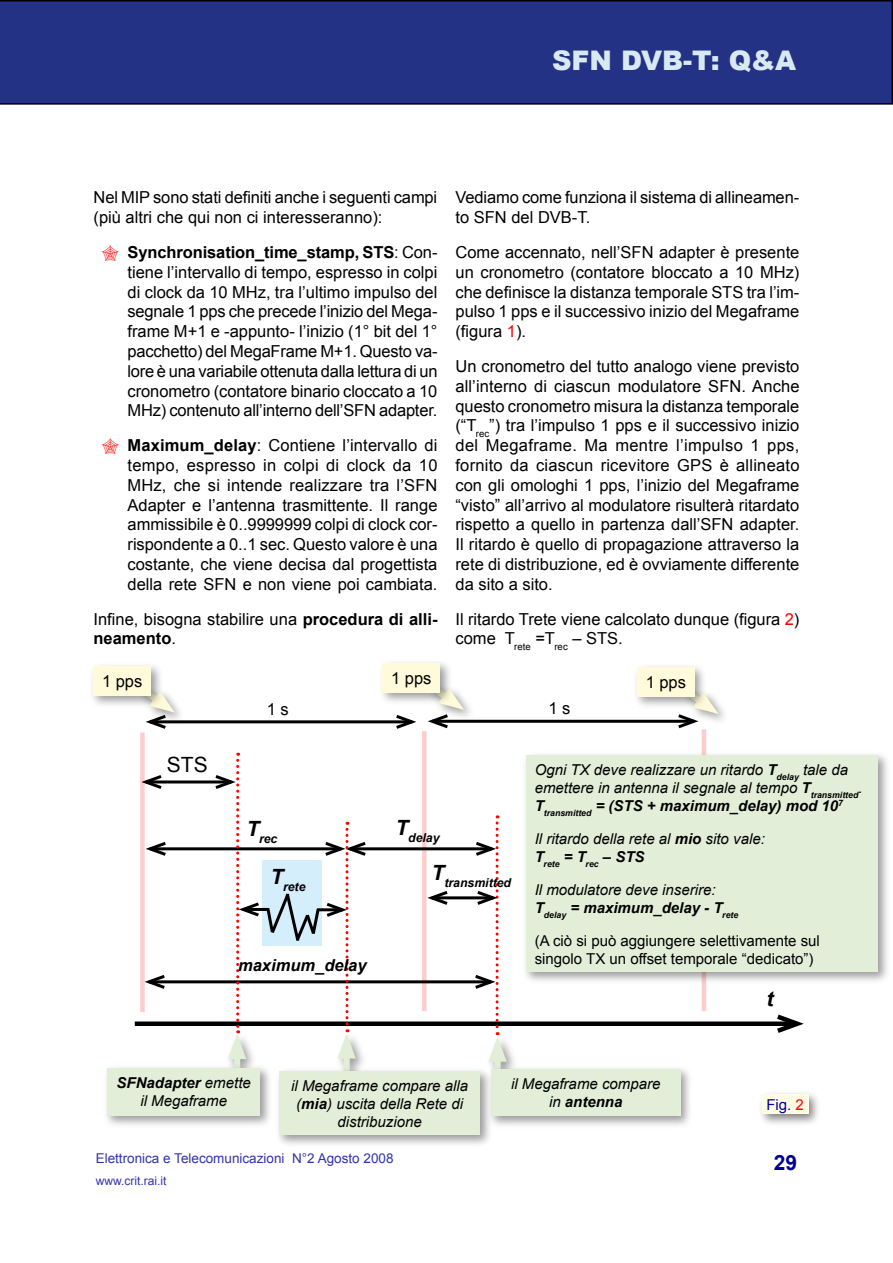
<style>
.page{position:relative;width:893px;height:1263px;background:#fff}
.page>*{position:absolute;margin:0;border:0;box-sizing:border-box;transform-origin:0 0}
.t1{font:900 27px "Arial";color:#d8e9f4}
.t2{font:21px "Arial";color:#000}
.t3{font:700 21px "Arial";color:#009}
.t4{font:italic 700 21px "Arial";color:#000}
.t5{font:16.5px/19.8px "Arial";color:#000}
.t6{font:italic 700 16.5px "Arial";color:#000}
.t7{font:italic 15px/18px "Arial";color:#000}
.t8{font:15px/18px "Arial";color:#000}
.t9{font:15px "Arial";color:#009}
.t10{font:13.5px "Arial";color:#3333ad}
.t11{font:italic 700 12.3px "Arial";color:#000}
.t12{font:12px "Arial";color:#3333ad}
.s1{font-weight:700}
.s2{color:#f00}
</style>
<div class="page">
<div style="left:0;top:0;width:893px;height:105px;background:#243285"></div>
<div style="left:757px;top:1090px;width:65px;height:38px;background:#000;opacity:.5"></div>
<div style="left:762px;top:1095px;width:46px;height:19px;background:#fffce4"></div>
<hr style="left:150px;top:720px;width:262px;height:3px;background:#000">
<hr style="left:432px;top:720px;width:262px;height:3px;background:#000">
<div style="left:135px;top:1021px;width:662px;height:5px;background:#000"></div>
<svg style="left:772px;top:1014px;width:32px;height:19px"></svg>
<div style="left:140px;top:732px;width:5px;height:280px;background:#fcc"></div>
<div style="left:422px;top:731px;width:5px;height:280px;background:#fcc"></div>
<hr style="left:702px;top:729px;width:4px;height:282px;background:#fcc">
<hr style="left:146px;top:780px;width:85px;height:3px;background:#000">
<svg style="left:141px;top:772px;width:24px;height:19px"></svg>
<hr style="left:150px;top:847px;width:191px;height:3px;background:#000">
<svg style="left:144px;top:839px;width:25px;height:19px"></svg>
<hr style="left:350px;top:847px;width:142px;height:3px;background:#000">
<hr style="left:149px;top:980px;width:342px;height:3px;background:#000">
<svg style="left:144px;top:972px;width:24px;height:19px"></svg>
<hr style="left:432px;top:896px;width:61px;height:3px;background:#000">
<svg style="left:426px;top:888px;width:25px;height:19px"></svg>
<div style="left:224px;top:1031px;width:35px;height:52px;background:#000;opacity:.4"></div>
<div style="left:234px;top:1049px;width:6px;height:21px;background:#e2eed7"></div>
<div style="left:333px;top:1030px;width:35px;height:56px;background:#000;opacity:.4"></div>
<div style="left:344px;top:1048px;width:6px;height:25px;background:#e2eed7"></div>
<svg style="left:212px;top:753px;width:157px;height:306px"></svg>
<div style="left:484px;top:1033px;width:35px;height:53px;background:#000;opacity:.4"></div>
<div style="left:495px;top:1051px;width:6px;height:22px;background:#e2eed7"></div>
<svg style="left:472px;top:815px;width:35px;height:247px"></svg>
<div style="left:521px;top:750px;width:370px;height:236px;background:#000;opacity:.4"></div>
<div style="left:526px;top:755px;width:352px;height:217px;background:#e2eed7"></div>
<div style="left:486px;top:1065px;width:208px;height:64px;background:#000;opacity:.4"></div>
<div style="left:491px;top:1069px;width:189px;height:47px;background:#e2eed7"></div>
<div style="left:275px;top:1067px;width:219px;height:82px;background:#000;opacity:.4"></div>
<div style="left:280px;top:1071px;width:200px;height:64px;background:#e2eed7"></div>
<div style="left:103px;top:1064px;width:171px;height:64px;background:#000;opacity:.4"></div>
<div style="left:107px;top:1068px;width:153px;height:48px;background:#e2eed7"></div>
<div style="left:137px;top:683px;width:50px;height:42px;background:#000;opacity:.4"></div>
<svg style="left:137px;top:683px;width:38px;height:46px"></svg>
<div style="left:88px;top:661px;width:77px;height:48px;background:#000;opacity:.4"></div>
<div style="left:94px;top:666px;width:57px;height:29px;background:#fffbda"></div>
<div style="left:426px;top:680px;width:50px;height:42px;background:#000;opacity:.4"></div>
<svg style="left:393px;top:680px;width:71px;height:49px"></svg>
<div style="left:377px;top:659px;width:77px;height:47px;background:#000;opacity:.4"></div>
<div style="left:383px;top:663px;width:57px;height:29px;background:#fffbda"></div>
<div style="left:680px;top:685px;width:50px;height:42px;background:#000;opacity:.4"></div>
<svg style="left:675px;top:685px;width:44px;height:46px"></svg>
<div style="left:632px;top:663px;width:77px;height:47px;background:#000;opacity:.4"></div>
<div style="left:637px;top:668px;width:58px;height:29px;background:#fffbda"></div>
<p class="t1" style="left:552px;top:40px;width:246px">SFN DVB-T: Q&amp;A</p>
<p class="t5" style="left:94px;top:188px;width:345px">Nel MIP sono stati definiti anche i seguenti campi (più altri che qui non ci interesseranno):</p>
<p class="t5" style="left:128px;top:242px;width:312px;text-align:justify"><span class="s1">Synchronisation_time_stamp, STS</span>: Con&shy;tiene l’intervallo di tempo, espresso in colpi di clock da 10 MHz, tra l’ultimo impulso del segnale 1 pps che precede l’inizio del Mega&shy;frame M+1 e -appunto- l’inizio (1° bit del 1° pacchetto) del MegaFrame M+1. Questo va&shy;lore è una variabile ottenuta dalla lettura di un cronometro (contatore binario cloccato a 10<br>MHz) contenuto all’interno dell’SFN adapter.</p>
<p class="t5" style="left:128px;top:436px;width:311px;text-align:justify"><span class="s1">Maximum_delay</span>: Contiene l’intervallo di tempo, espresso in colpi di clock da 10<br>MHz, che si intende realizzare tra l’SFN Adapter e l’antenna trasmittente. Il range ammissibile è 0..9999999 colpi di clock cor&shy;rispondente a 0..1 sec. Questo valore è una costante, che viene decisa dal progettista della rete SFN e non viene poi cambiata.</p>
<p class="t5" style="left:94px;top:609px;width:345px">Infine, bisogna stabilire una <span class="s1">procedura di alli&shy;neamento</span>.</p>
<p class="t5" style="left:455px;top:188px;width:345px">Vediamo come funziona il sistema di allineamen&shy;to SFN del DVB-T.</p>
<p class="t5" style="left:455px;top:242px;width:345px;text-align:justify">Come accennato, nell’SFN adapter è presente un cronometro (contatore bloccato a 10 MHz) che definisce la distanza temporale STS tra l’im&shy;pulso 1 pps e il successivo inizio del Megaframe (figura <span class="s2">1</span>).</p>
<p class="t5" style="left:455px;top:356px;width:345px;text-align:justify">Un cronometro del tutto analogo viene previsto all’interno di ciascun modulatore SFN. Anche questo cronometro misura la distanza temporale (“T<sub>rec</sub>”) tra l’impulso 1 pps e il successivo inizio del Megaframe. Ma mentre l’impulso 1 pps, fornito da ciascun ricevitore GPS è allineato con gli omologhi 1 pps, l’inizio del Megaframe “visto” all’arrivo al modulatore risulterà ritardato rispetto a quello in partenza dall’SFN adapter.<br>Il ritardo è quello di propagazione attraverso la rete di distribuzione, ed è ovviamente differente da sito a sito.</p>
<p class="t5" style="left:455px;top:609px;width:345px">Il ritardo Trete viene calcolato dunque (figura <span class="s2">2</span>) come T<sub>rete</sub> =T<sub>rec</sub> – STS.</p>
<p class="t5" style="left:102px;top:671px;width:42px">1 pps</p>
<p class="t5" style="left:391px;top:668px;width:42px">1 pps</p>
<p class="t5" style="left:646px;top:673px;width:42px">1 pps</p>
<p class="t5" style="left:267px;top:699px;width:24px">1 s</p>
<p class="t5" style="left:549px;top:698px;width:24px">1 s</p>
<p class="t2" style="left:167px;top:751px;width:42px">STS</p>
<p class="t7" style="left:535px;top:760px;width:329px">Ogni TX deve realizzare un ritardo <span class="s1">T</span><sub>delay</sub> tale da emettere in antenna il segnale al tempo <span class="s1">T</span><sub>transmitted</sub>.<br><span class="s1">T</span><sub>transmitted</sub> <span class="s1">= (STS + maximum_delay) mod 10</span><sup>7</sup></p>
<p class="t7" style="left:535px;top:829px;width:232px">Il ritardo della rete al <span class="s1">mio</span> sito vale:<br><span class="s1">T</span><sub>rete</sub> <span class="s1">= T</span><sub>rec</sub> <span class="s1">– STS</span></p>
<p class="t7" style="left:535px;top:880px;width:205px">Il modulatore deve inserire:<br><span class="s1">T</span><sub>delay</sub> <span class="s1">= maximum_delay - T</span><sub>rete</sub></p>
<p class="t8" style="left:535px;top:931px;width:287px">(A ciò si può aggiungere selettivamente sul singolo TX un offset temporale “dedicato”)</p>
<p class="t11" style="left:247px;top:831px;width:32px"><sup>T</sup>rec</p>
<p class="t11" style="left:395px;top:830px;width:46px"><sup>T</sup>delay</p>
<p class="t11" style="left:432px;top:874px;width:81px"><sup>T</sup>transmitted</p>
<p class="t11" style="left:271px;top:878px;width:36px"><sup>T</sup>rete</p>
<p class="t6" style="left:238px;top:955px;width:130px">maximum_delay</p>
<p class="t4" style="left:766px;top:985px;width:8px">t</p>
<p class="t7" style="left:117px;top:1074px;width:136px;text-align:center"><span class="s1">SFNadapter</span> emette il Megaframe</p>
<p class="t7" style="left:291px;top:1077px;width:178px;text-align:center">il Megaframe compare alla (<span class="s1">mia</span>) uscita della Rete di distribuzione</p>
<p class="t7" style="left:511px;top:1075px;width:151px;text-align:center">il Megaframe compare in <span class="s1">antenna</span></p>
<p class="t9" style="left:766px;top:1095px;width:39px">Fig. <span class="s2">2</span></p>
<p class="t10" style="left:96px;top:1150px;width:299px">Elettronica e Telecomunicazioni N°2 Agosto 2008</p>
<p class="t12" style="left:96px;top:1173px;width:72px">www.crit.rai.it</p>
<p class="t3" style="left:774px;top:1148px;width:25px">29</p>
</div>
